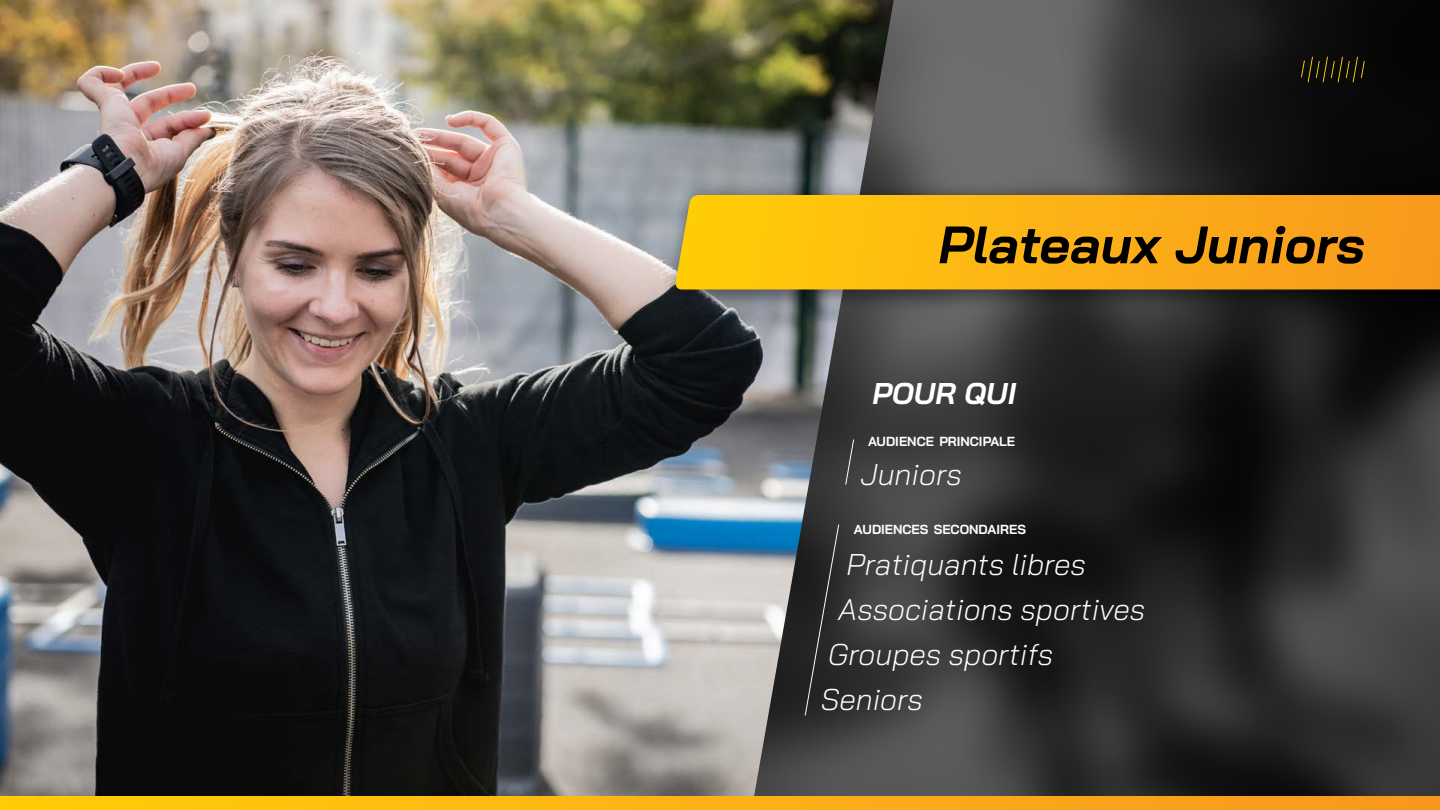
<style>
.page{position:relative;width:1440px;height:810px;background:#fff}
.page>*{position:absolute;margin:0;border:0;box-sizing:border-box;transform-origin:0 0}
.t1{font:italic 700 52.5px "Bai Jamjuree";color:#000}
.t2{font:italic 300 30px/45px "Bai Jamjuree";color:#fff}
.t3{font:italic 700 30px "Bai Jamjuree";color:#fff}
.t4{font:700 13.12px "Bai Jamjuree";color:#fff}
</style>
<div class="page">
<svg style="left:961px;top:0;width:479px;height:797px;background:#2a2a2a"></svg>
<div style="left:0;top:0;width:961px;height:810px;background:#000;opacity:.2"></div>
<img style="left:0;top:0;width:894px;height:797px">
<svg style="left:845px;top:439px;width:10px;height:46px"></svg>
<svg style="left:804px;top:524px;width:36px;height:192px;background:#2c2c2c"></svg>
<svg style="left:0;top:797px;width:1440px;height:13px;background:#fbb114"></svg>
<svg style="left:1301px;top:56px;width:64px;height:27px;background:#241e09"></svg>
<div style="left:662px;top:181px;width:778px;height:132px;background:#000;opacity:.4"></div>
<svg style="left:674px;top:195px;width:766px;height:95px;background:#f9b115"></svg>
<h1 class="t1" style="left:939px;top:214px;width:428px">Plateaux Juniors</h1>
<p class="t3" style="left:873px;top:376px;width:145px">POUR QUI</p>
<p class="t4" style="left:868px;top:434px;width:149px">AUDIENCE PRINCIPALE</p>
<p class="t2" style="left:861px;top:451px;width:103px">Juniors</p>
<p class="t4" style="left:854px;top:522px;width:174px">AUDIENCES SECONDAIRES</p>
<p class="t2" style="left:846px;top:541px;width:241px">Pratiquants libres</p>
<p class="t2" style="left:828px;top:586px;width:318px;text-indent:10px">Associations sportives<br>Groupes sportifs</p>
<p class="t2" style="left:821px;top:676px;width:104px">Seniors</p>
</div>
